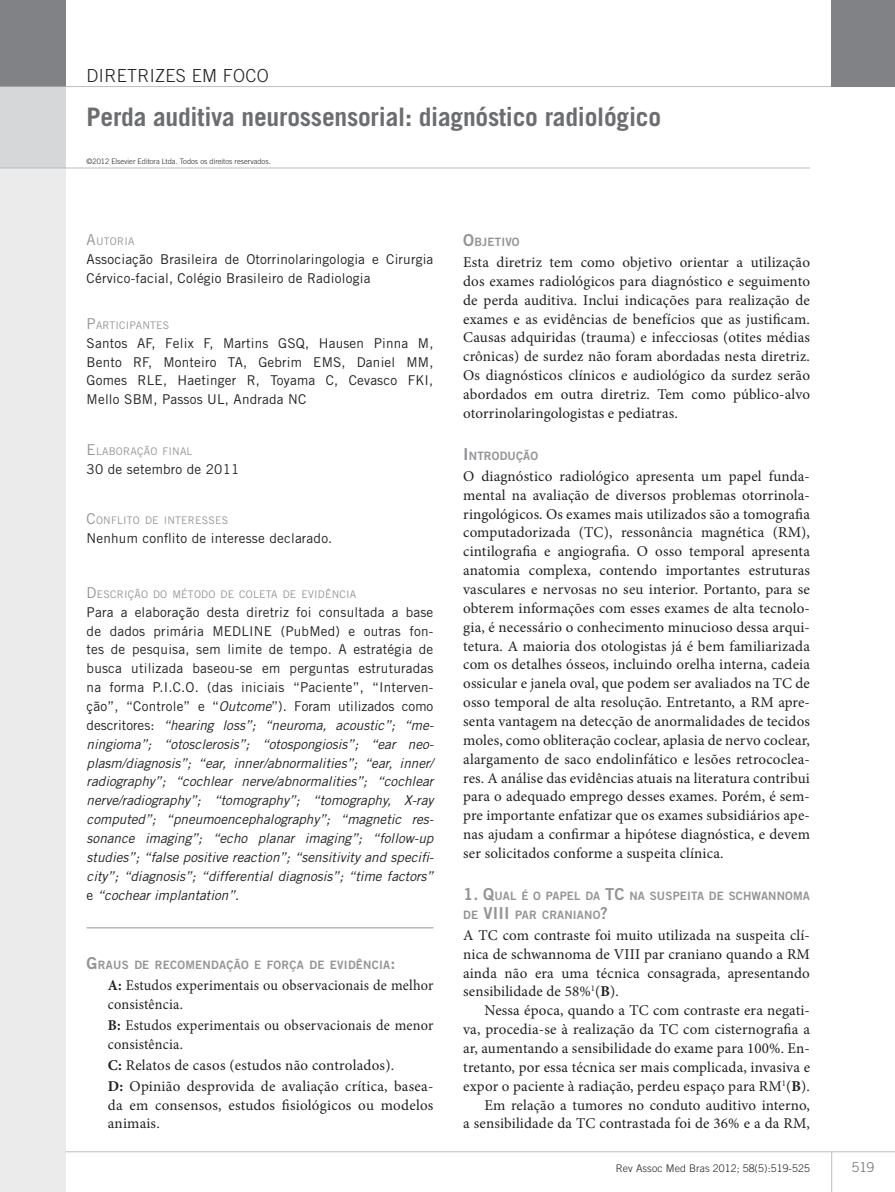
<style>
.page{position:relative;width:895px;height:1192px;background:#fff}
.page>*{position:absolute;margin:0;border:0;box-sizing:border-box;transform-origin:0 0}
._01_Titulo_Artigo{font:700 25.5px "Trade Gothic LT Std";letter-spacing:-.01em;color:#6c6d70}
.t1{font:300 18px "Trade Gothic LT Std";letter-spacing:.02em;color:#231f20}
._10_Sub_01{font:16.5px "Trade Gothic LT Std Bd 2";color:#939598}
._06_Texto_sem_Paragr{font:15px/18.9px "Minion Pro";letter-spacing:.01em;color:#231f20;text-align:justify}
._05_Texto{font:15px/18.9px "Minion Pro";letter-spacing:.01em;color:#231f20;text-align:justify}
._05_Texto-2{font:15px/18.9px "Minion Pro";letter-spacing:.01em;color:#231f20;scale:.95 1}
._06_Texto_sem_Paragr-2{font:italic 13.5px/18.9px "Trade Gothic LT Std";color:#231f20;text-align:justify}
._06_Texto_sem_Paragr-3{font:13.5px/18.9px "Trade Gothic LT Std";letter-spacing:.015em;color:#231f20}
.t2{font:300 13.5px "Trade Gothic LT Std";color:#6c6d70}
._10_Sub_01-2{font:11.55px "Trade Gothic LT Std Bd 2";letter-spacing:.015em;color:#939598}
._11_Sub_02{font:10.5px "Trade Gothic LT Std";letter-spacing:.02em;color:#939598}
.t3{font:300 10.5px "Trade Gothic LT Std";letter-spacing:.01em;color:#231f20}
._04_Lateral{font:300 7.5px "Trade Gothic LT Std";color:#231f20}
.s1{font-size:15px}
.s2{font-style:normal}
.s3{font-size:16.5px}
.s4{font-weight:700}
.s5{font-size:11.55px}
</style>
<div class="page">
<hr style="left:2px;top:86px;width:892px;height:1px;background:#bcbdc0">
<hr style="left:65px;top:1151px;width:829px;height:1px;background:#bcbdc0">
<hr style="left:831px;top:1152px;width:1px;height:40px;background:#bcbdc0">
<div style="left:0;top:0;width:65px;height:87px;background:#808285"></div>
<div style="left:831px;top:0;width:63px;height:87px;background:#808285"></div>
<div style="left:0;top:168px;width:65px;height:1024px;background:#ebebec"></div>
<div style="left:0;top:87px;width:65px;height:81px;background:#d6d7d9"></div>
<hr style="left:87px;top:927px;width:346px;height:1px;background:#939598">
<hr style="left:0;top:168px;width:809px;height:1px;background:#bcbdc0">
<p class="t1" style="left:87px;top:65px;width:184px">DIRETRIZES EM FOCO</p>
<p class="_01_Titulo_Artigo" style="left:87px;top:101px;width:576px">Perda auditiva neurossensorial: diagnóstico radiológico</p>
<p class="_04_Lateral" style="left:87px;top:156px;width:186px">©2012 Elsevier Editora Ltda. Todos os direitos reservados.</p>
<p class="_11_Sub_02" style="left:87px;top:235px;width:49px"><span class="s1">A</span>UTORIA</p>
<p class="_06_Texto_sem_Paragr-3" style="left:87px;top:249px;width:348px">Associação Brasileira de Otorrinolaringologia e Cirurgia<br>Cérvico-facial, Colégio Brasileiro de Radiologia</p>
<p class="_11_Sub_02" style="left:87px;top:319px;width:84px"><span class="s1">P</span>ARTICIPANTES</p>
<p class="_06_Texto_sem_Paragr-3" style="left:87px;top:333px;width:348px;text-align:justify">Santos AF, Felix F, Martins GSQ, Hausen Pinna M, Bento RF, Monteiro TA, Gebrim EMS, Daniel MM, Gomes RLE, Haetinger R, Toyama C, Cevasco FKI, Mello SBM, Passos UL, Andrada NC</p>
<p class="_11_Sub_02" style="left:87px;top:445px;width:107px"><span class="s1">E</span> LABORAÇÃO FINAL</p>
<p class="_06_Texto_sem_Paragr-3" style="left:87px;top:459px;width:154px">30 de setembro de 2011</p>
<p class="_11_Sub_02" style="left:87px;top:514px;width:143px"><span class="s1">C</span>ONFLITO DE INTERESSES</p>
<p class="_06_Texto_sem_Paragr-3" style="left:87px;top:529px;width:247px">Nenhum conflito de interesse declarado.</p>
<p class="_11_Sub_02" style="left:87px;top:588px;width:271px"><span class="s1">D</span>ESCRIÇÃO DO MÉTODO DE COLETA DE EVIDÊNCIA</p>
<p class="_06_Texto_sem_Paragr-2" style="left:87px;top:603px;width:348px"><span class="s2">Para a elaboração desta diretriz foi consultada a base de dados primária MEDLINE (PubMed) e outras fon&shy;tes de pesquisa, sem limite de tempo. A estratégia de busca utilizada baseou-se em perguntas estruturadas na forma P.I.C.O. (das iniciais “Paciente”, “Interven&shy;ção”, “Controle” e “</span>Outcome<span class="s2">”). Foram utilizados como descritores:</span> “hearing loss”; “neuroma, acoustic”; “me&shy;ningioma”; “otosclerosis”; “otospongiosis”; “ear neo&shy;plasm/diagnosis”; “ear, inner/abnormalities”; “ear, inner/ radiography”; “cochlear nerve/abnormalities”; “cochlear nerve/radiography”; “tomography”; “tomography, X-ray computed”; “pneumoencephalography”; “magnetic res&shy;sonance imaging”; “echo planar imaging”; “follow-up studies”; “false positive reaction”; “sensitivity and specifi&shy;city”; “diagnosis”; “differential diagnosis”; “time factors” <span class="s2">e</span> “cochear implantation”<span class="s2">.</span></p>
<p class="_10_Sub_01-2" style="left:87px;top:958px;width:310px"><span class="s3">G</span>RAUS DE RECOMENDAÇÃO E FORÇA DE EVIDÊNCIA<span class="s3">:</span></p>
<p class="_05_Texto-2" style="left:108px;top:976px;width:344px"><span class="s4">A:</span> Estudos experimentais ou observacionais de melhor consistência.</p>
<p class="_05_Texto-2" style="left:108px;top:1016px;width:344px"><span class="s4">B:</span> Estudos experimentais ou observacionais de menor consistência.</p>
<p class="_05_Texto" style="left:108px;top:1055px;width:288px"><span class="s4">C:</span> Relatos de casos (estudos não controlados).</p>
<p class="_05_Texto" style="left:108px;top:1076px;width:327px"><span class="s4">D:</span> Opinião desprovida de avaliação crítica, basea&shy;da em consensos, estudos fisiológicos ou modelos animais.</p>
<p class="_10_Sub_01-2" style="left:463px;top:235px;width:58px"><span class="s3">O</span>BJETIVO</p>
<p class="_06_Texto_sem_Paragr" style="left:463px;top:253px;width:348px">Esta diretriz tem como objetivo orientar a utilização dos exames radiológicos para diagnóstico e seguimento de perda auditiva. Inclui indicações para realização de exames e as evidências de benefícios que as justificam.<br>Causas adquiridas (trauma) e infecciosas (otites médias crônicas) de surdez não foram abordadas nesta diretriz.<br>Os diagnósticos clínicos e audiológico da surdez serão abordados em outra diretriz. Tem como público-alvo otorrinolaringologistas e pediatras.</p>
<p class="_10_Sub_01-2" style="left:463px;top:448px;width:76px"><span class="s3">I</span> NTRODUÇÃO</p>
<p class="_06_Texto_sem_Paragr" style="left:463px;top:467px;width:348px">O diagnóstico radiológico apresenta um papel funda&shy;mental na avaliação de diversos problemas otorrinola&shy;ringológicos. Os exames mais utilizados são a tomografia computadorizada (TC), ressonância magnética (RM), cintilografia e angiografia. O osso temporal apresenta anatomia complexa, contendo importantes estruturas vasculares e nervosas no seu interior. Portanto, para se obterem informações com esses exames de alta tecnolo&shy;gia, é necessário o conhecimento minucioso dessa arqui&shy;tetura. A maioria dos otologistas já é bem familiarizada com os detalhes ósseos, incluindo orelha interna, cadeia ossicular e janela oval, que podem ser avaliados na TC de osso temporal de alta resolução. Entretanto, a RM apre&shy;senta vantagem na detecção de anormalidades de tecidos moles, como obliteração coclear, aplasia de nervo coclear, alargamento de saco endolinfático e lesões retrococlea&shy;res. A análise das evidências atuais na literatura contribui para o adequado emprego desses exames. Porém, é sem&shy;pre importante enfatizar que os exames subsidiários ape&shy;nas ajudam a confirmar a hipótese diagnóstica, e devem ser solicitados conforme a suspeita clínica.</p>
<p class="_10_Sub_01-2" style="left:463px;top:889px;width:348px"><span class="s3">1. Q</span>UAL É O PAPEL DA <span class="s3">TC</span> NA SUSPEITA DE SCHWANNOMA</p>
<p class="_10_Sub_01" style="left:463px;top:903px;width:28px"><span class="s5">DE</span> VIII</p>
<p class="_10_Sub_01-2" style="left:515px;top:907px;width:94px">PAR CRANIANO<span class="s3">?</span></p>
<p class="_06_Texto_sem_Paragr" style="left:463px;top:926px;width:348px">A TC com contraste foi muito utilizada na suspeita clí&shy;nica de schwannoma de VIII par craniano quando a RM ainda não era uma técnica consagrada, apresentando sensibilidade de 58%<sup>1</sup>(<span class="s4">B</span>).</p>
<p class="_05_Texto" style="left:463px;top:1001px;width:348px;text-indent:21px">Nessa época, quando a TC com contraste era negati&shy;va, procedia-se à realização da TC com cisternografia a ar, aumentando a sensibilidade do exame para 100%. En&shy;tretanto, por essa técnica ser mais complicada, invasiva e expor o paciente à radiação, perdeu espaço para RM<sup>1</sup>(<span class="s4">B</span>).</p>
<p class="_05_Texto" style="left:463px;top:1095px;width:348px;text-align:right">Em relação a tumores no conduto auditivo interno,<br>a sensibilidade da TC contrastada foi de 36% e a da RM,</p>
<p class="t3" style="left:615px;top:1162px;width:196px">Rev Assoc Med Bras 2012; 58(5):519-525</p>
<p class="t2" style="left:851px;top:1159px;width:24px">519</p>
</div>
